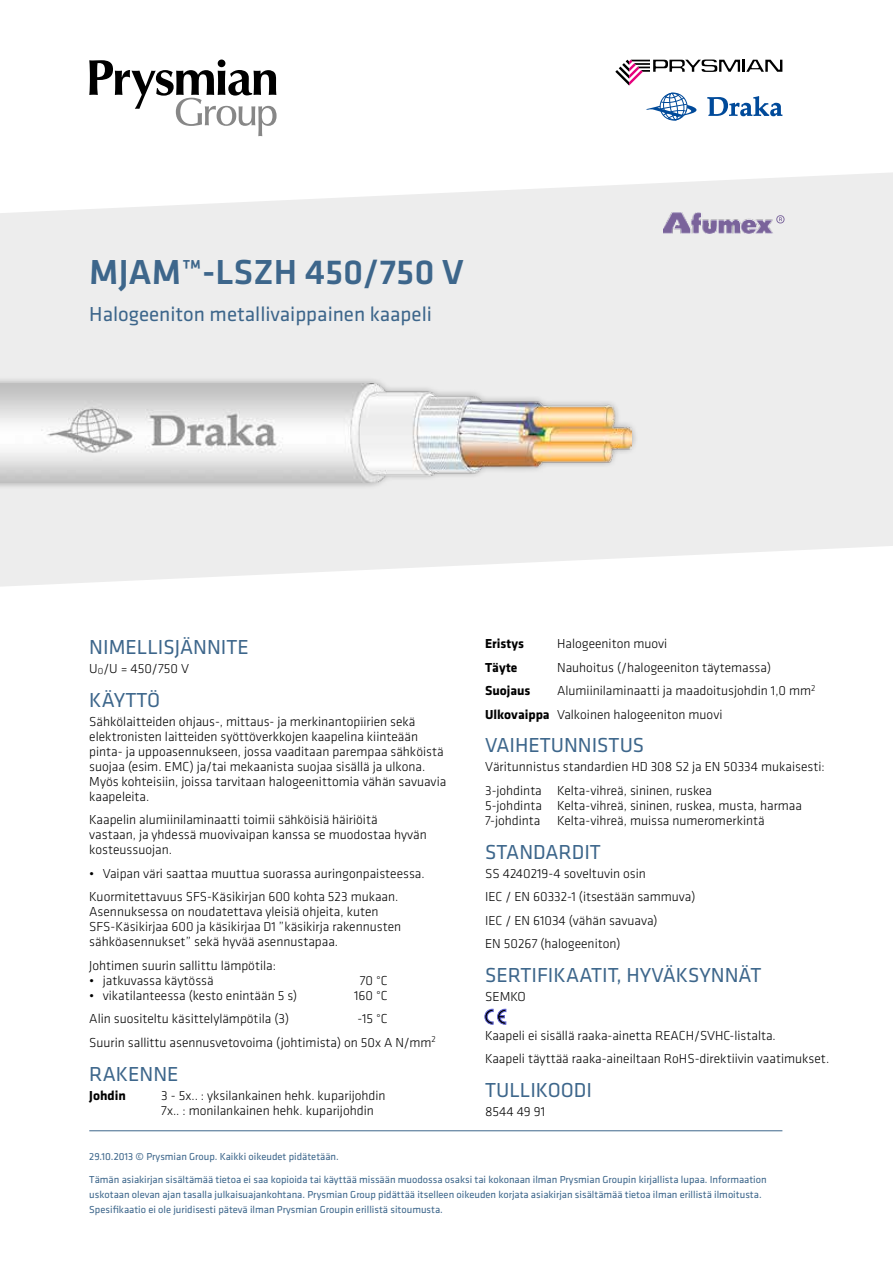
<style>
.page{position:relative;width:893px;height:1263px;background:#fff}
.page>*{position:absolute;margin:0;border:0;box-sizing:border-box;transform-origin:0 0}
.t1{font:500 36px "Klavika";color:#3d668b}
.t2{font:21px "Klavika";color:#3d668b}
.t3{font:300 13.5px/15px "Klavika";color:#000}
.t4{font:700 13.5px "Klavika";color:#000}
.t5{font:10.5px/15px "Klavika";color:#3d668b}
.s1{font-size:42px}
.s2{font-weight:700}
</style>
<div class="page">
<svg style="left:615px;top:60px;width:167px;height:61px"></svg>
<svg style="left:89px;top:60px;width:188px;height:76px"></svg>
<hr style="left:89px;top:1130px;width:693px;height:1px;background:#3d668b">
<svg style="left:0;top:172px;width:893px;height:415px;background:#efefef"></svg>
<div style="left:0;top:376px;width:639px;height:114px;background:#000;opacity:.35"></div>
<img style="left:0;top:384px;width:631px;height:98px">
<svg style="left:485px;top:1009px;width:21px;height:15px"></svg>
<img style="left:663px;top:213px;width:111px;height:21px">
<svg style="left:776px;top:215px;width:8px;height:8px"></svg>
<h1 class="t1" style="left:89px;top:252px;width:376px">MJAM<span class="s1">™</span>-LSZH 450/750 V</h1>
<h2 class="t2" style="left:89px;top:303px;width:344px">Halogeeniton metallivaippainen kaapeli</h2>
<h2 class="t2" style="left:89px;top:635px;width:161px">NIMELLISJÄNNITE</h2>
<p class="t3" style="left:89px;top:661px;width:101px">U<sub>O</sub>/U = 450/750 V</p>
<h2 class="t2" style="left:89px;top:688px;width:72px">KÄYTTÖ</h2>
<p class="t3" style="left:89px;top:714px;width:359px">Sähkölaitteiden ohjaus-, mittaus- ja merkinantopiirien sekä elektronisten laitteiden syöttöverkkojen kaapelina kiinteään pinta- ja uppoasennukseen, jossa vaaditaan parempaa sähköistä suojaa (esim. EMC) ja/tai mekaanista suojaa sisällä ja ulkona.<br>Myös kohteisiin, joissa tarvitaan halogeenittomia vähän savuavia kaapeleita.</p>
<p class="t3" style="left:89px;top:813px;width:339px">Kaapelin alumiinilaminaatti toimii sähköisiä häiriöitä vastaan, ja yhdessä muovivaipan kanssa se muodostaa hyvän kosteussuojan.</p>
<p class="t3" style="left:89px;top:862px;width:337px;line-height:23.5px">• Vaipan väri saattaa muuttua suorassa auringonpaisteessa.<br>Kuormitettavuus SFS-Käsikirjan 600 kohta 523 mukaan.</p>
<p class="t3" style="left:89px;top:905px;width:313px">Asennuksessa on noudatettava yleisiä ohjeita, kuten<br>SFS-Käsikirjaa 600 ja käsikirjaa D1 ”käsikirja rakennusten sähköasennukset” sekä hyvää asennustapaa.</p>
<p class="t3" style="left:89px;top:958px;width:188px">Johtimen suurin sallittu lämpötila:</p>
<p class="t3" style="left:89px;top:973px;width:126px">• jatkuvassa käytössä</p>
<p class="t3" style="left:360px;top:973px;width:29px">70 °C</p>
<p class="t3" style="left:89px;top:988px;width:209px">• vikatilanteessa (kesto enintään 5 s)</p>
<p class="t3" style="left:354px;top:988px;width:35px">160 °C</p>
<p class="t3" style="left:89px;top:1012px;width:201px">Alin suositeltu käsittelylämpötila (3)</p>
<p class="t3" style="left:89px;top:1007px;width:348px;line-height:23.5px;text-indent:268px">-15 °C<br>Suurin sallittu asennusvetovoima (johtimista) on 50x A N/mm<sup>2</sup></p>
<h2 class="t2" style="left:89px;top:1062px;width:91px">RAKENNE</h2>
<p class="t4" style="left:89px;top:1088px;width:38px">Johdin</p>
<p class="t3" style="left:161px;top:1088px;width:226px">3 - 5x.. : yksilankainen hehk. kuparijohdin<br>7x.. : monilankainen hehk. kuparijohdin</p>
<p class="t4" style="left:485px;top:636px;width:41px">Eristys</p>
<p class="t3" style="left:557px;top:636px;width:112px">Halogeeniton muovi</p>
<p class="t4" style="left:485px;top:660px;width:34px">Täyte</p>
<p class="t3" style="left:557px;top:660px;width:215px">Nauhoitus (/halogeeniton täytemassa)</p>
<p class="t4" style="left:485px;top:683px;width:47px">Suojaus</p>
<p class="t3" style="left:485px;top:679px;width:332px;line-height:23.5px;text-indent:72px">Alumiinilaminaatti ja maadoitusjohdin 1,0 mm<sup>2<br></sup><span class="s2">Ulkovaippa</span> Valkoinen halogeeniton muovi</p>
<h2 class="t2" style="left:485px;top:734px;width:161px">VAIHETUNNISTUS</h2>
<p class="t3" style="left:485px;top:755px;width:341px;line-height:23.5px">Väritunnistus standardien HD 308 S2 ja EN 50334 mukaisesti:<br>3-johdinta Kelta-vihreä, sininen, ruskea</p>
<p class="t3" style="left:485px;top:798px;width:318px">5-johdinta Kelta-vihreä, sininen, ruskea, musta, harmaa<br>7-johdinta Kelta-vihreä, muissa numeromerkintä</p>
<h2 class="t2" style="left:485px;top:840px;width:117px">STANDARDIT</h2>
<p class="t3" style="left:485px;top:862px;width:212px;line-height:23.5px">SS 4240219-4 soveltuvin osin<br>IEC / EN 60332-1 (itsestään sammuva)<br>IEC / EN 61034 (vähän savuava)<br>EN 50267 (halogeeniton)</p>
<h2 class="t2" style="left:485px;top:964px;width:278px">SERTIFIKAATIT, HYVÄKSYNNÄT</h2>
<p class="t3" style="left:485px;top:990px;width:42px">SEMKO</p>
<p class="t3" style="left:485px;top:1024px;width:346px;line-height:23.5px">Kaapeli ei sisällä raaka-ainetta REACH/SVHC-listalta.<br>Kaapeli täyttää raaka-aineiltaan RoHS-direktiivin vaatimukset.</p>
<h2 class="t2" style="left:485px;top:1079px;width:108px">TULLIKOODI</h2>
<p class="t3" style="left:485px;top:1105px;width:62px">8544 49 91</p>
<p class="t5" style="left:89px;top:1149px;width:251px">29.10.2013 © Prysmian Group. Kaikki oikeudet pidätetään.</p>
<p class="t5" style="left:89px;top:1173px;width:679px">Tämän asiakirjan sisältämää tietoa ei saa kopioida tai käyttää missään muodossa osaksi tai kokonaan ilman Prysmian Groupin kirjallista lupaa. Informaation uskotaan olevan ajan tasalla julkaisuajankohtana. Prysmian Group pidättää itselleen oikeuden korjata asiakirjan sisältämää tietoa ilman erillistä ilmoitusta.<br>Spesifikaatio ei ole juridisesti pätevä ilman Prysmian Groupin erillistä sitoumusta.</p>
</div>
